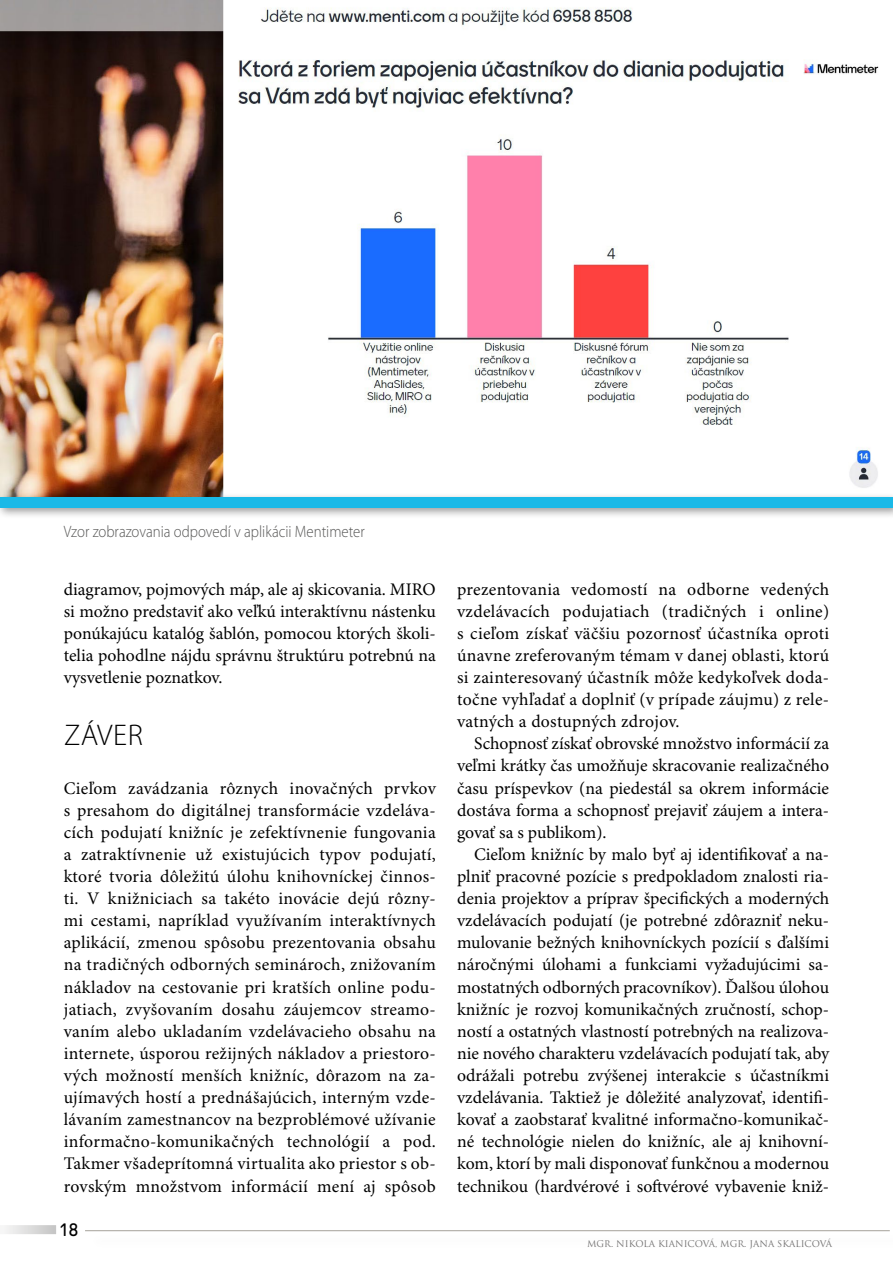
<style>
.page{position:relative;width:893px;height:1263px;background:#fff}
.page>*{position:absolute;margin:0;border:0;box-sizing:border-box;transform-origin:0 0}
.t1{font:300 30px "Myriad Pro";letter-spacing:.015em;color:#000}
.t2{font:18px "GT Pressura";color:#000}
.t3{font:17.7px/22px "Minion Pro";color:#000;text-align:justify}
.t4{font:300 16.5px "Myriad Pro";color:#575756;scale:.9 1}
.t5{font:9px "Trajan Pro";color:#706f6f}
</style>
<div class="page">
<svg style="left:5px;top:1225px;width:51px;height:9px"></svg>
<hr style="left:85px;top:1230px;width:805px;height:1px;background:#a5a29a">
<img style="left:0;top:0;width:879px;height:492px">
<div style="left:0;top:492px;width:893px;height:27px;background:#000;opacity:.4"></div>
<div style="left:0;top:497px;width:893px;height:11px;background:#1ab9e7"></div>
<p class="t4" style="left:64px;top:522px;width:336px">Vzor zobrazovania odpovedí v aplikácii Mentimeter</p>
<p class="t3" style="left:64px;top:578px;width:374px">diagramov, pojmových máp, ale aj skicovania. MIRO si možno predstaviť ako veľkú interaktívnu nástenku ponúkajúcu katalóg šablón, pomocou ktorých školi&shy;telia pohodlne nájdu správnu štruktúru potrebnú na vysvetlenie poznatkov.</p>
<h1 class="t1" style="left:64px;top:719px;width:80px">ZÁVER</h1>
<p class="t3" style="left:64px;top:777px;width:374px">Cieľom zavádzania rôznych inovačných prvkov s presahom do digitálnej transformácie vzdeláva&shy;cích podujatí knižníc je zefektívnenie fungovania a zatraktívnenie už existujúcich typov podujatí, ktoré tvoria dôležitú úlohu knihovníckej činnos&shy;ti. V knižniciach sa takéto inovácie dejú rôzny&shy;mi cestami, napríklad využívaním interaktívnych aplikácií, zmenou spôsobu prezentovania obsahu na tradičných odborných seminároch, znižovaním nákladov na cestovanie pri kratších online podu&shy;jatiach, zvyšovaním dosahu záujemcov streamo&shy;vaním alebo ukladaním vzdelávacieho obsahu na internete, úsporou režijných nákladov a priestoro&shy;vých možností menších knižníc, dôrazom na za&shy;ujímavých hostí a prednášajúcich, interným vzde&shy;lávaním zamestnancov na bezproblémové užívanie informačno-komunikačných technológií a pod.<br>Takmer všadeprítomná virtualita ako priestor s ob&shy;rovským množstvom informácií mení aj spôsob</p>
<p class="t2" style="left:61px;top:1216px;width:19px">18</p>
<p class="t3" style="left:457px;top:578px;width:374px">prezentovania vedomostí na odborne vedených vzdelávacích podujatiach (tradičných i online) s cieľom získať väčšiu pozornosť účastníka oproti únavne zreferovaným témam v danej oblasti, ktorú si zainteresovaný účastník môže kedykoľvek doda&shy;točne vyhľadať a doplniť (v prípade záujmu) z rele&shy;vatných a dostupných zdrojov.</p>
<p class="t3" style="left:457px;top:733px;width:374px;text-indent:17px">Schopnosť získať obrovské množstvo informácií za veľmi krátky čas umožňuje skracovanie realizačného času príspevkov (na piedestál sa okrem informácie dostáva forma a schopnosť prejaviť záujem a intera&shy;govať sa s publikom).</p>
<p class="t3" style="left:457px;top:844px;width:374px;text-indent:17px">Cieľom knižníc by malo byť aj identifikovať a na&shy;plniť pracovné pozície s predpokladom znalosti ria&shy;denia projektov a príprav špecifických a moderných vzdelávacích podujatí (je potrebné zdôrazniť neku&shy;mulovanie bežných knihovníckych pozícií s ďalšími náročnými úlohami a funkciami vyžadujúcimi sa&shy;mostatných odborných pracovníkov). Ďalšou úlohou knižníc je rozvoj komunikačných zručností, schop&shy;ností a ostatných vlastností potrebných na realizova&shy;nie nového charakteru vzdelávacích podujatí tak, aby odrážali potrebu zvýšenej interakcie s účastníkmi vzdelávania. Taktiež je dôležité analyzovať, identifi&shy;kovať a zaobstarať kvalitné informačno-komunikač&shy;né technológie nielen do knižníc, ale aj knihovní&shy;kom, ktorí by mali disponovať funkčnou a modernou technikou (hardvérové i softvérové vybavenie kniž-</p>
<p class="t5" style="left:587px;top:1238px;width:247px">MGR. NIKOLA KIANICOVÁ, MGR. JANA SKALICOVÁ</p>
</div>
